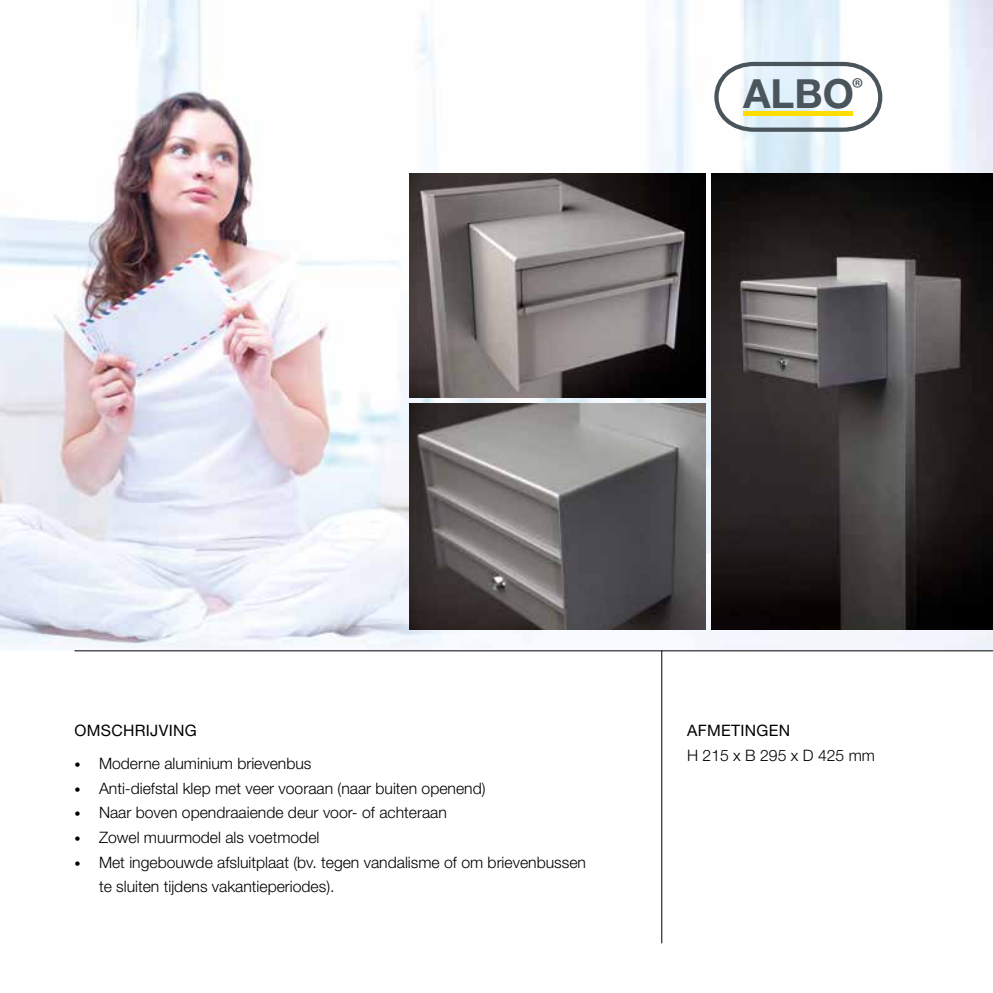
<style>
.page{position:relative;width:993px;height:993px;background:#fff}
.page>*{position:absolute;margin:0;border:0;box-sizing:border-box;transform-origin:0 0}
.t1{font:700 40.07px "Helvetica Neue LT Std";color:#4a555b}
.t2{font:300 15.75px/24.5px "Helvetica Neue LT Std";color:#000}
.t3{font:15.75px "Helvetica Neue LT Std";letter-spacing:.02em;color:#000}
.s1{font-size:12.25px}
</style>
<div class="page">
<img style="left:0;top:0;width:992px;height:650px">
<img style="left:711px;top:174px;width:281px;height:455px">
<img style="left:409px;top:174px;width:296px;height:223px">
<img style="left:409px;top:403px;width:296px;height:226px">
<hr style="left:74px;top:650px;width:918px;height:1px;background:#000">
<hr style="left:661px;top:650px;width:1px;height:293px;background:#000">
<svg style="left:714px;top:62px;width:168px;height:70px"></svg>
<h1 class="t1" style="left:742px;top:69px;width:122px">ALBO<sup>®</sup></h1>
<p class="t3" style="left:74px;top:721px;width:124px">OMSCHRIJVING</p>
<p class="t2" style="left:74px;top:751px;width:238px"><span class="s1">•</span> Moderne aluminium brievenbus</p>
<p class="t2" style="left:74px;top:775px;width:412px"><span class="s1">•</span> Anti-diefstal klep met veer vooraan (naar buiten openend)</p>
<p class="t2" style="left:74px;top:800px;width:374px"><span class="s1">•</span> Naar boven opendraaiende deur voor- of achteraan</p>
<p class="t2" style="left:74px;top:824px;width:246px"><span class="s1">•</span> Zowel muurmodel als voetmodel</p>
<p class="t2" style="left:99px;top:849px;width:488px;text-indent:-25px"><span class="s1">•</span> Met ingebouwde afsluitplaat (bv. tegen vandalisme of om brievenbussen te sluiten tijdens vakantieperiodes).</p>
<p class="t3" style="left:687px;top:721px;width:63px">AFM ETING</p>
<p class="t3" style="left:768px;top:721px;width:20px">EN</p>
<p class="t2" style="left:687px;top:742px;width:189px">H 215 x B 295 x D 425 mm</p>
</div>
